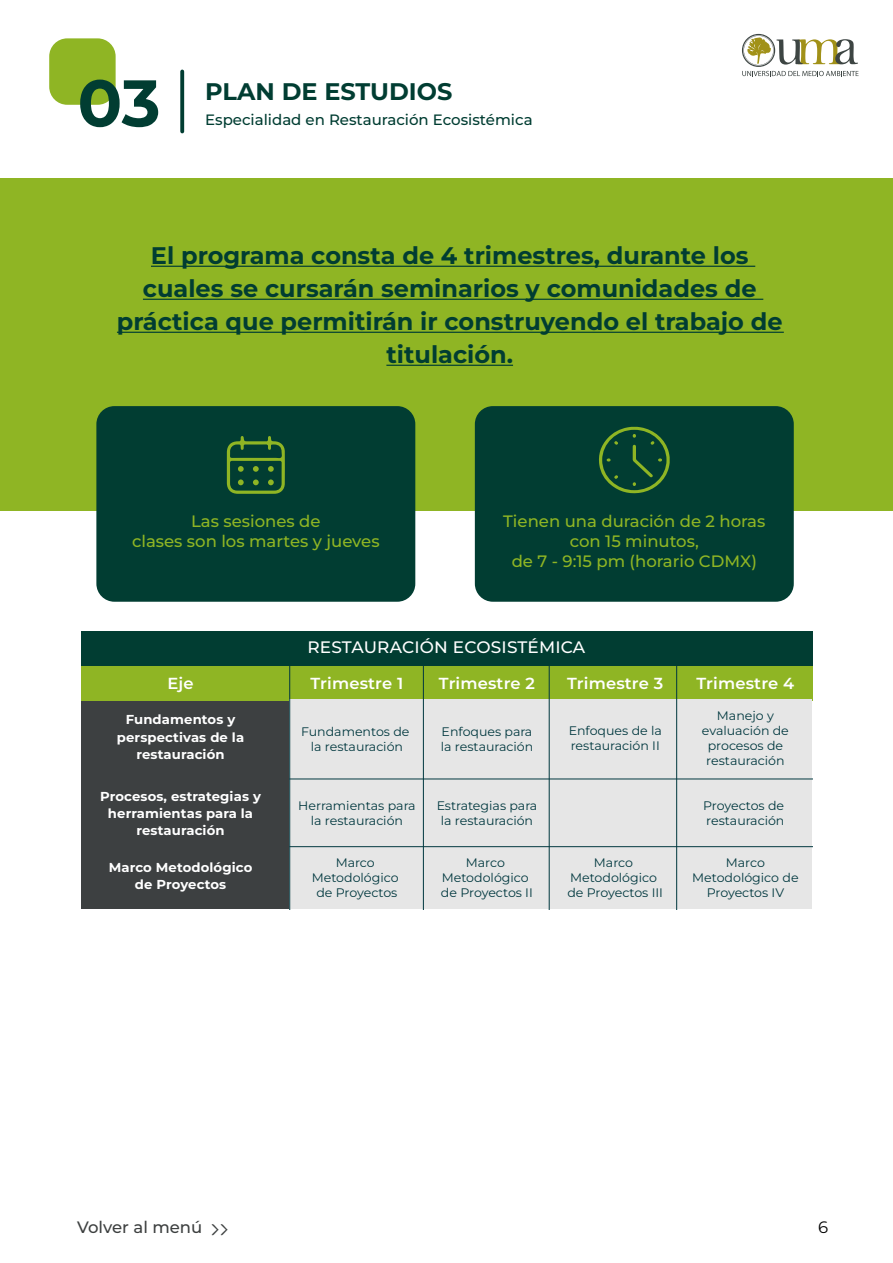
<style>
.page{position:relative;width:893px;height:1263px;background:#fff}
.page>*{position:absolute;margin:0;border:0;box-sizing:border-box;transform-origin:0 0}
.t1{font:700 65.85px "Montserrat";color:#013d32}
.t2{font:700 24px/33px "Montserrat";color:#013d32;text-align:center}
.t3{font:500 16.65px "Montserrat";letter-spacing:.01em;color:#fff}
.t4{font:500 16.5px/19.8px "Montserrat";color:#8fb524;text-align:center}
.t5{font:500 16.5px "Montserrat";color:#3d4040}
.t6{font:16.5px "Montserrat";color:#000}
.t7{font:600 16.05px "Montserrat";letter-spacing:.01em;color:#fff}
.t8{font:500 15px "Montserrat";color:#013d32}
.t9{font:700 12.9px/17.4px "Montserrat";letter-spacing:.01em;color:#fff;text-align:center}
.t10{font:12.3px/15px "Montserrat";color:#01383f;text-align:center}
.s1{font-family:"Dearlove";font-weight:400;font-size:22.5px}
</style>
<div class="page">
<svg style="left:742px;top:34px;width:116px;height:42px"></svg>
<div style="left:49px;top:38px;width:67px;height:67px;background:#8fb524;border-radius:18px"></div>
<svg style="left:180px;top:71px;width:4px;height:60px"></svg>
<div style="left:0;top:179px;width:893px;height:332px;background:#8fb524"></div>
<div style="left:475px;top:406px;width:319px;height:196px;background:#013d32;border-radius:18px"></div>
<div style="left:96px;top:406px;width:319px;height:196px;background:#013d32;border-radius:18px"></div>
<hr style="left:151px;top:266px;width:604px;height:1px;background:#013d32">
<hr style="left:143px;top:299px;width:620px;height:1px;background:#013d32">
<hr style="left:117px;top:332px;width:667px;height:1px;background:#013d32">
<hr style="left:386px;top:365px;width:127px;height:1px;background:#013d32">
<svg style="left:227px;top:436px;width:58px;height:58px"></svg>
<svg style="left:599px;top:427px;width:71px;height:67px"></svg>
<div style="left:81px;top:692px;width:209px;height:217px;background:#3d4041"></div>
<div style="left:81px;top:653px;width:731px;height:48px;background:#8fb524"></div>
<div style="left:290px;top:700px;width:522px;height:209px;background:#e6e6e6"></div>
<div style="left:81px;top:631px;width:731px;height:35px;background:#013d32"></div>
<hr style="left:289px;top:666px;width:1px;height:243px;background:#01383f">
<hr style="left:423px;top:666px;width:1px;height:243px;background:#01383f">
<hr style="left:549px;top:666px;width:1px;height:243px;background:#01383f">
<hr style="left:676px;top:666px;width:1px;height:243px;background:#01383f">
<hr style="left:289px;top:779px;width:523px;height:1px;background:#01383f">
<hr style="left:289px;top:846px;width:523px;height:1px;background:#01383f">
<h1 class="t1" style="left:78px;top:56px;width:84px">03</h1>
<h2 class="t2" style="left:205px;top:74px;width:249px">PLAN DE ESTUDIOS</h2>
<p class="t8" style="left:205px;top:109px;width:329px">Especialidad en Restauración Ecosistémica</p>
<h2 class="t2" style="left:117px;top:238px;width:667px">El programa consta de 4 trimestres, durante los cuales se cursarán seminarios y comunidades de práctica que permitirán ir construyendo el trabajo de titulación.</h2>
<h3 class="t4" style="left:132px;top:511px;width:249px">Las sesiones de<br>clases son los martes y jueves</h3>
<h3 class="t4" style="left:503px;top:511px;width:264px">Tienen una duración de 2 horas con 15 minutos,<br>de 7 - 9:15 pm (horario CDMX)</h3>
<h3 class="t3" style="left:307px;top:635px;width:279px">RESTAURACIÓN ECOSISTÉMICA</h3>
<h3 class="t7" style="left:167px;top:672px;width:28px">Eje</h3>
<h3 class="t7" style="left:311px;top:672px;width:94px">Trimestre 1</h3>
<h3 class="t7" style="left:439px;top:672px;width:98px">Trimestre 2</h3>
<h3 class="t7" style="left:567px;top:672px;width:98px">Trimestre 3</h3>
<h3 class="t7" style="left:697px;top:672px;width:99px">Trimestre 4</h3>
<p class="t10" style="left:301px;top:724px;width:110px">Fundamentos de la restauración</p>
<p class="t10" style="left:702px;top:708px;width:88px">Manejo y evaluación de procesos de restauración</p>
<p class="t9" style="left:117px;top:710px;width:129px">Fundamentos y perspectivas de la restauración</p>
<p class="t9" style="left:100px;top:787px;width:162px">Procesos, estrategias y herramientas para la restauración</p>
<p class="t9" style="left:109px;top:858px;width:145px">Marco Metodológico de Proyectos</p>
<p class="t10" style="left:441px;top:724px;width:94px;text-align:left">Enfoques para la restauración</p>
<p class="t10" style="left:569px;top:723px;width:95px;text-align:left">Enfoques de la restauración II</p>
<p class="t10" style="left:298px;top:798px;width:119px">Herramientas para la restauración</p>
<p class="t10" style="left:437px;top:798px;width:102px">Estrategias para la restauración</p>
<p class="t10" style="left:703px;top:798px;width:83px;text-align:left">Proyectos de restauración</p>
<p class="t10" style="left:312px;top:855px;width:88px">Marco<br>Metodológico de Proyectos</p>
<p class="t10" style="left:441px;top:855px;width:93px">Marco<br>Metodológico de Proyectos II</p>
<p class="t10" style="left:567px;top:855px;width:97px">Marco<br>Metodológico de Proyectos III</p>
<p class="t10" style="left:692px;top:855px;width:108px">Marco<br>Metodológico de<br>Proyectos IV</p>
<h3 class="t5" style="left:77px;top:1216px;width:153px">Volver al menú <span class="s1">&gt;&gt;</span></h3>
<h3 class="t6" style="left:818px;top:1216px;width:12px">6</h3>
</div>
